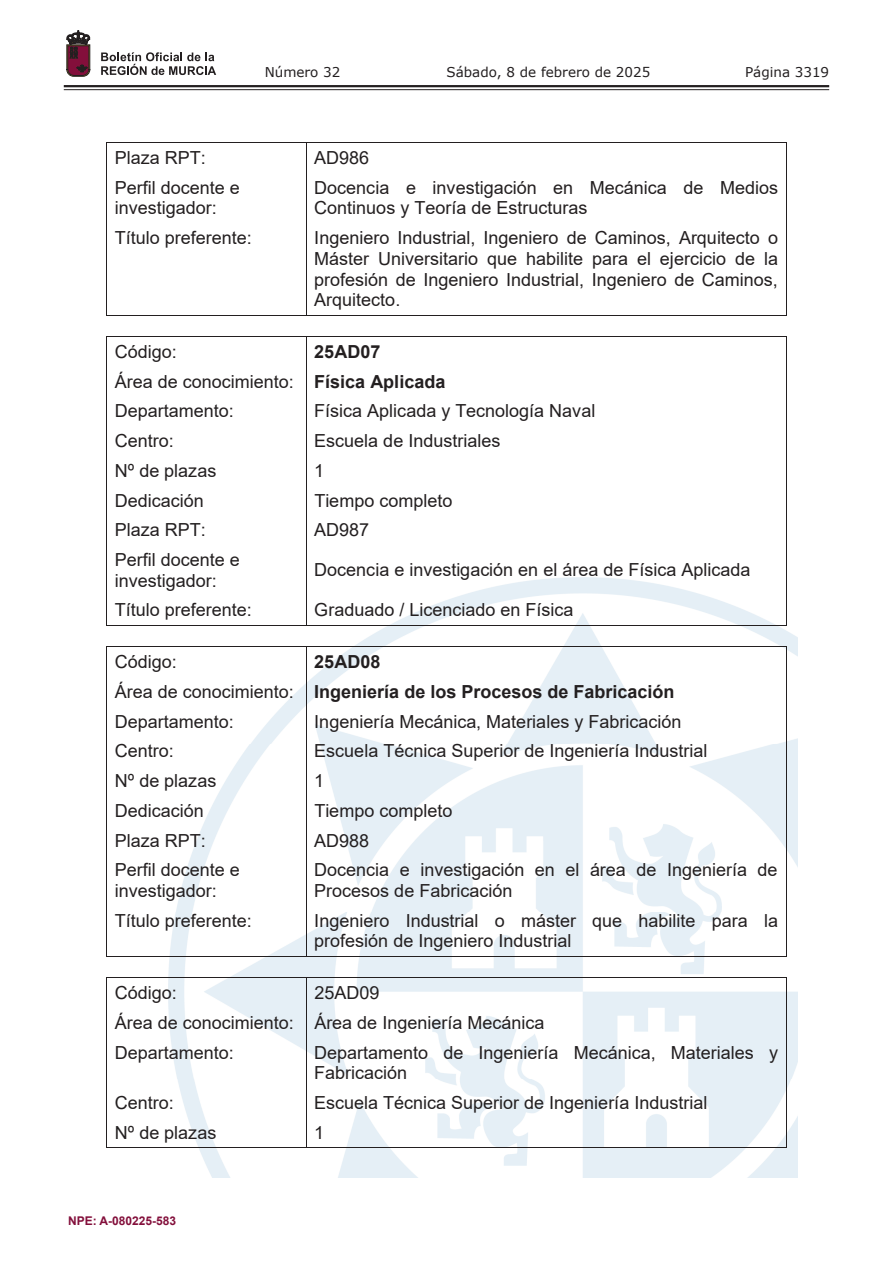
<style>
.page{position:relative;width:893px;height:1263px;background:#fff}
.page>*{position:absolute;margin:0;border:0;box-sizing:border-box;transform-origin:0 0}
.t1{font:18px/20.7px "Arial";color:#231f20}
.t2{font:700 18px/29.7px "Arial";color:#231f20}
.t3{font:13.5px "Verdana";color:#231f20}
.t4{font:700 12px "Arial";color:#830f3b}
.s1{font-weight:700}
.s2{font-weight:400}
</style>
<div class="page">
<hr style="left:64px;top:85px;width:765px;height:2px;background:#231f20">
<hr style="left:64px;top:89px;width:765px;height:1px;background:#231f20">
<svg style="left:101px;top:52px;width:115px;height:23px"></svg>
<svg style="left:67px;top:31px;width:23px;height:45px"></svg>
<img style="left:168px;top:577px;width:629px;height:601px">
<hr style="left:106px;top:142px;width:681px;height:1px;background:#231f20">
<hr style="left:106px;top:143px;width:1px;height:30px;background:#231f20">
<hr style="left:306px;top:143px;width:1px;height:30px;background:#231f20">
<hr style="left:786px;top:143px;width:1px;height:30px;background:#231f20">
<hr style="left:106px;top:173px;width:1px;height:50px;background:#231f20">
<hr style="left:306px;top:173px;width:1px;height:50px;background:#231f20">
<hr style="left:786px;top:173px;width:1px;height:50px;background:#231f20">
<hr style="left:106px;top:223px;width:1px;height:92px;background:#231f20">
<hr style="left:106px;top:315px;width:200px;height:1px;background:#231f20">
<hr style="left:306px;top:223px;width:1px;height:92px;background:#231f20">
<hr style="left:307px;top:315px;width:479px;height:1px;background:#231f20">
<hr style="left:786px;top:223px;width:1px;height:92px;background:#231f20">
<hr style="left:106px;top:336px;width:681px;height:1px;background:#231f20">
<hr style="left:106px;top:337px;width:1px;height:30px;background:#231f20">
<hr style="left:306px;top:337px;width:1px;height:30px;background:#231f20">
<hr style="left:786px;top:337px;width:1px;height:30px;background:#231f20">
<svg style="left:106px;top:367px;width:1px;height:29px"></svg>
<svg style="left:306px;top:367px;width:1px;height:29px"></svg>
<svg style="left:786px;top:367px;width:1px;height:29px"></svg>
<hr style="left:106px;top:396px;width:1px;height:30px;background:#231f20">
<hr style="left:306px;top:396px;width:1px;height:30px;background:#231f20">
<hr style="left:786px;top:396px;width:1px;height:30px;background:#231f20">
<hr style="left:106px;top:426px;width:1px;height:30px;background:#231f20">
<hr style="left:306px;top:426px;width:1px;height:30px;background:#231f20">
<hr style="left:786px;top:426px;width:1px;height:30px;background:#231f20">
<svg style="left:106px;top:456px;width:1px;height:29px"></svg>
<svg style="left:306px;top:456px;width:1px;height:29px"></svg>
<svg style="left:786px;top:456px;width:1px;height:29px"></svg>
<hr style="left:106px;top:485px;width:1px;height:30px;background:#231f20">
<hr style="left:306px;top:485px;width:1px;height:30px;background:#231f20">
<hr style="left:786px;top:485px;width:1px;height:30px;background:#231f20">
<hr style="left:106px;top:515px;width:1px;height:30px;background:#231f20">
<hr style="left:306px;top:515px;width:1px;height:30px;background:#231f20">
<hr style="left:786px;top:515px;width:1px;height:30px;background:#231f20">
<hr style="left:106px;top:545px;width:1px;height:50px;background:#231f20">
<hr style="left:306px;top:545px;width:1px;height:50px;background:#231f20">
<hr style="left:786px;top:545px;width:1px;height:50px;background:#231f20">
<hr style="left:106px;top:595px;width:1px;height:31px;background:#231f20">
<hr style="left:106px;top:625px;width:200px;height:1px;background:#231f20">
<hr style="left:306px;top:595px;width:1px;height:31px;background:#231f20">
<hr style="left:307px;top:625px;width:479px;height:1px;background:#231f20">
<hr style="left:786px;top:595px;width:1px;height:31px;background:#231f20">
<hr style="left:106px;top:646px;width:681px;height:1px;background:#231f20">
<hr style="left:106px;top:647px;width:1px;height:30px;background:#231f20">
<hr style="left:306px;top:647px;width:1px;height:30px;background:#231f20">
<hr style="left:786px;top:647px;width:1px;height:30px;background:#231f20">
<hr style="left:106px;top:677px;width:1px;height:30px;background:#231f20">
<hr style="left:306px;top:677px;width:1px;height:30px;background:#231f20">
<hr style="left:786px;top:677px;width:1px;height:30px;background:#231f20">
<svg style="left:106px;top:707px;width:1px;height:29px"></svg>
<svg style="left:306px;top:707px;width:1px;height:29px"></svg>
<svg style="left:786px;top:707px;width:1px;height:29px"></svg>
<hr style="left:106px;top:736px;width:1px;height:30px;background:#231f20">
<hr style="left:306px;top:736px;width:1px;height:30px;background:#231f20">
<hr style="left:786px;top:736px;width:1px;height:30px;background:#231f20">
<hr style="left:106px;top:766px;width:1px;height:30px;background:#231f20">
<hr style="left:306px;top:766px;width:1px;height:30px;background:#231f20">
<hr style="left:786px;top:766px;width:1px;height:30px;background:#231f20">
<svg style="left:106px;top:796px;width:1px;height:29px"></svg>
<svg style="left:306px;top:796px;width:1px;height:29px"></svg>
<svg style="left:786px;top:796px;width:1px;height:29px"></svg>
<hr style="left:106px;top:825px;width:1px;height:30px;background:#231f20">
<hr style="left:306px;top:825px;width:1px;height:30px;background:#231f20">
<hr style="left:786px;top:825px;width:1px;height:30px;background:#231f20">
<hr style="left:106px;top:855px;width:1px;height:50px;background:#231f20">
<hr style="left:306px;top:855px;width:1px;height:50px;background:#231f20">
<hr style="left:786px;top:855px;width:1px;height:50px;background:#231f20">
<hr style="left:106px;top:905px;width:1px;height:52px;background:#231f20">
<hr style="left:106px;top:956px;width:200px;height:1px;background:#231f20">
<hr style="left:306px;top:905px;width:1px;height:52px;background:#231f20">
<hr style="left:307px;top:956px;width:479px;height:1px;background:#231f20">
<hr style="left:786px;top:905px;width:1px;height:52px;background:#231f20">
<hr style="left:106px;top:977px;width:681px;height:1px;background:#231f20">
<hr style="left:106px;top:978px;width:1px;height:30px;background:#231f20">
<hr style="left:306px;top:978px;width:1px;height:30px;background:#231f20">
<hr style="left:786px;top:978px;width:1px;height:30px;background:#231f20">
<svg style="left:106px;top:1008px;width:1px;height:29px"></svg>
<svg style="left:306px;top:1008px;width:1px;height:29px"></svg>
<svg style="left:786px;top:1008px;width:1px;height:29px"></svg>
<hr style="left:106px;top:1037px;width:1px;height:51px;background:#231f20">
<hr style="left:306px;top:1037px;width:1px;height:51px;background:#231f20">
<hr style="left:786px;top:1037px;width:1px;height:51px;background:#231f20">
<svg style="left:106px;top:1088px;width:1px;height:29px"></svg>
<svg style="left:306px;top:1088px;width:1px;height:29px"></svg>
<svg style="left:786px;top:1088px;width:1px;height:29px"></svg>
<hr style="left:106px;top:1117px;width:1px;height:31px;background:#231f20">
<hr style="left:106px;top:1147px;width:200px;height:1px;background:#231f20">
<hr style="left:306px;top:1117px;width:1px;height:31px;background:#231f20">
<hr style="left:307px;top:1147px;width:479px;height:1px;background:#231f20">
<hr style="left:786px;top:1117px;width:1px;height:31px;background:#231f20">
<p class="t3" style="left:265px;top:62px;width:77px">Número 32</p>
<p class="t3" style="left:447px;top:62px;width:205px">Sábado, 8 de febrero de 2025</p>
<p class="t3" style="left:745px;top:62px;width:86px">Página 3319</p>
<p class="t1" style="left:115px;top:147px;width:93px">Plaza RPT:</p>
<p class="t1" style="left:314px;top:147px;width:56px">AD986</p>
<p class="t1" style="left:115px;top:177px;width:127px">Perfil docente e investigador:</p>
<p class="t1" style="left:314px;top:177px;width:465px">Docencia e investigación en Mecánica de Medios<br>Continuos y Teoría de Estructuras</p>
<p class="t1" style="left:115px;top:227px;width:139px">Título preferente:</p>
<p class="t1" style="left:314px;top:227px;width:465px;text-align:justify">Ingeniero Industrial, Ingeniero de Caminos, Arquitecto o Máster Universitario que habilite para el ejercicio de la profesión de Ingeniero Industrial, Ingeniero de Caminos, Arquitecto.</p>
<p class="t1" style="left:115px;top:341px;width:64px">Código:</p>
<p class="t1" style="left:115px;top:337px;width:332px;line-height:29.7px;text-indent:199px"><span class="s1">25AD07<br></span>Área de conocimiento: <span class="s1">Física Aplicada<br></span>Departamento:</p>
<p class="t1" style="left:314px;top:401px;width:283px">Física Aplicada y Tecnología Naval</p>
<p class="t1" style="left:115px;top:430px;width:61px">Centro:</p>
<p class="t1" style="left:314px;top:430px;width:188px">Escuela de Industriales</p>
<p class="t1" style="left:115px;top:460px;width:103px">Nº de plazas</p>
<p class="t1" style="left:314px;top:460px;width:12px">1</p>
<p class="t1" style="left:115px;top:490px;width:91px">Dedicación</p>
<p class="t1" style="left:314px;top:490px;width:140px">Tiempo completo</p>
<p class="t1" style="left:115px;top:519px;width:93px">Plaza RPT:</p>
<p class="t1" style="left:314px;top:519px;width:56px">AD987</p>
<p class="t1" style="left:115px;top:549px;width:127px">Perfil docente e investigador:</p>
<p class="t1" style="left:314px;top:559px;width:438px">Docencia e investigación en el área de Física Aplicada</p>
<p class="t1" style="left:115px;top:600px;width:139px">Título preferente:</p>
<p class="t1" style="left:314px;top:600px;width:261px">Graduado / Licenciado en Física</p>
<p class="t1" style="left:115px;top:651px;width:64px">Código:</p>
<p class="t2" style="left:115px;top:647px;width:561px;text-indent:199px">25AD08<br><span class="s2">Área de conocimiento:</span> Ingeniería de los Procesos de Fabricación<br><span class="s2">Departamento:</span></p>
<p class="t1" style="left:314px;top:711px;width:369px">Ingeniería Mecánica, Materiales y Fabricación</p>
<p class="t1" style="left:115px;top:741px;width:61px">Centro:</p>
<p class="t1" style="left:314px;top:741px;width:395px">Escuela Técnica Superior de Ingeniería Industrial</p>
<p class="t1" style="left:115px;top:770px;width:103px">Nº de plazas</p>
<p class="t1" style="left:314px;top:770px;width:12px">1</p>
<p class="t1" style="left:115px;top:800px;width:91px">Dedicación</p>
<p class="t1" style="left:314px;top:800px;width:140px">Tiempo completo</p>
<p class="t1" style="left:115px;top:830px;width:93px">Plaza RPT:</p>
<p class="t1" style="left:314px;top:830px;width:56px">AD988</p>
<p class="t1" style="left:115px;top:859px;width:127px">Perfil docente e investigador:</p>
<p class="t1" style="left:314px;top:859px;width:465px">Docencia e investigación en el área de Ingeniería de<br>Procesos de Fabricación</p>
<p class="t1" style="left:115px;top:910px;width:139px">Título preferente:</p>
<p class="t1" style="left:314px;top:910px;width:465px">Ingeniero Industrial o máster que habilite para la profesión de Ingeniero Industrial</p>
<p class="t1" style="left:115px;top:982px;width:64px">Código:</p>
<p class="t1" style="left:115px;top:978px;width:431px;line-height:29.7px;text-indent:199px">25AD09<br>Área de conocimiento: Área de Ingeniería Mecánica<br>Departamento:</p>
<p class="t1" style="left:314px;top:1042px;width:465px">Departamento de Ingeniería Mecánica, Materiales y<br>Fabricación</p>
<p class="t1" style="left:115px;top:1092px;width:61px">Centro:</p>
<p class="t1" style="left:314px;top:1092px;width:395px">Escuela Técnica Superior de Ingeniería Industrial</p>
<p class="t1" style="left:115px;top:1122px;width:103px">Nº de plazas</p>
<p class="t1" style="left:314px;top:1122px;width:12px">1</p>
<p class="t4" style="left:68px;top:1212px;width:110px">NPE: A-080225-583</p>
</div>
